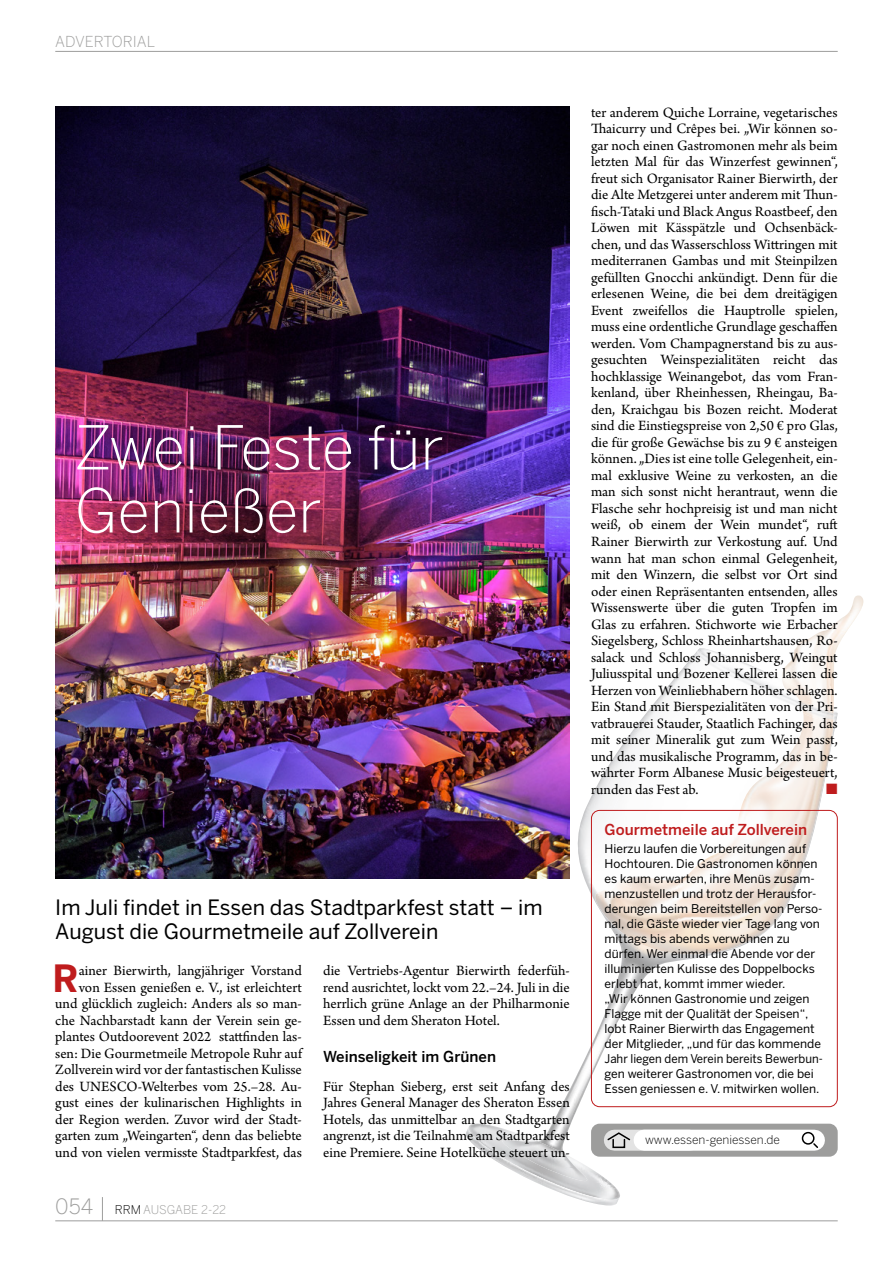
<style>
.page{position:relative;width:893px;height:1263px;background:#fff}
.page>*{position:absolute;margin:0;border:0;box-sizing:border-box;transform-origin:0 0}
.t1{font:300 60px/63px "Benton Sans";color:#fff}
.t2{font:700 37.35px "Benton Sans";color:#bf1c1d}
.t3{font:21px/24px "Benton Sans";color:#000}
.t4{font:15px/16.5px "Arno Pro";color:#000;text-align:justify}
.t5{font:500 15px "Benton Sans";color:#bf1c1d}
.t6{font:500 15px "Benton Sans";color:#000}
.t7{font:300 15px "Benton Sans";color:#9d9d9c}
.t8{font:15px "Zapf Dingbats ITC";color:#bf1c1d}
.t9{font:12px/15px "Benton Sans";color:#000}
.t10{font:300 12px "Benton Sans";color:#000}
.t11{font:300 12px "Benton Sans";color:#9d9d9c}
.s1{font-size:21px}
.s2{color:#000}
</style>
<div class="page">
<hr style="left:55px;top:51px;width:783px;height:1px;background:#9d9d9c">
<hr style="left:55px;top:1220px;width:783px;height:1px;background:#9d9d9c">
<svg style="left:102px;top:1197px;width:1px;height:23px"></svg>
<img style="left:796px;top:595px;width:67px;height:53px">
<img style="left:466px;top:1126px;width:154px;height:79px">
<img style="left:468px;top:1127px;width:151px;height:73px">
<img style="left:537px;top:651px;width:301px;height:503px">
<img style="left:595px;top:713px;width:238px;height:241px">
<img style="left:502px;top:1140px;width:85px;height:41px">
<img style="left:793px;top:714px;width:41px;height:5px">
<img style="left:801px;top:714px;width:32px;height:6px">
<img style="left:699px;top:648px;width:139px;height:66px">
<img style="left:782px;top:680px;width:52px;height:34px">
<img style="left:799px;top:700px;width:34px;height:14px">
<img style="left:726px;top:649px;width:69px;height:52px">
<svg style="left:795px;top:700px;width:6px;height:3px"></svg>
<img style="left:801px;top:703px;width:32px;height:11px">
<img style="left:600px;top:676px;width:126px;height:206px">
<svg style="left:618px;top:877px;width:13px;height:11px"></svg>
<img style="left:697px;top:649px;width:47px;height:31px">
<img style="left:699px;top:649px;width:45px;height:28px">
<img style="left:55px;top:106px;width:515px;height:772px">
<div style="left:591px;top:1124px;width:247px;height:33px;background:#9d9d9c;border-radius:9px"></div>
<svg style="left:614px;top:1130px;width:30px;height:21px"></svg>
<div style="left:644px;top:1130px;width:170px;height:21px;background:#fff"></div>
<div style="left:612px;top:1139px;width:13px;height:9px;border:2px solid #000"></div>
<svg style="left:606px;top:1131px;width:25px;height:10px"></svg>
<div style="left:802px;top:1132px;width:12px;height:13px;border:2px solid #000;border-radius:50%"></div>
<svg style="left:812px;top:1142px;width:7px;height:7px"></svg>
<div style="left:591px;top:810px;width:247px;height:297px;border:1px solid #bf1c1d;border-radius:8px"></div>
<p class="t7" style="left:55px;top:32px;width:101px">ADVERTORIAL</p>
<h1 class="t1" style="left:75px;top:415px;width:371px">Zwei Feste für<br>Genießer</h1>
<h3 class="t3" style="left:55px;top:895px;width:489px">Im Juli findet in Essen das Stadtparkfest statt – im<br>August die Gourmetmeile auf Zollverein</h3>
<h2 class="t2" style="left:52px;top:956px;width:28px">R</h2>
<p class="t4" style="left:55px;top:963px;width:248px;text-align:right">ainer Bierwirth, langjähriger Vorstand von Essen genießen e. V., ist erleichtert und glücklich zugleich: Anders als so man&shy;che Nachbarstadt kann der Verein sein ge&shy;plantes Outdoorevent 2022 stattfinden las&shy;sen: Die Gourmetmeile Metropole Ruhr auf Zollverein wird vor der fantastischen Kulisse des UNESCO-Welterbes vom 25.–28. Au&shy;gust eines der kulinarischen Highlights in der Region werden. Zuvor wird der Stadt&shy;garten zum „Weingarten“, denn das beliebte und von vielen vermisste Stadtparkfest, das</p>
<p class="t4" style="left:323px;top:963px;width:248px">die Vertriebs-Agentur Bierwirth federfüh&shy;rend ausrichtet, lockt vom 22.–24. Juli in die herrlich grüne Anlage an der Philharmonie Essen und dem Sheraton Hotel.</p>
<p class="t6" style="left:323px;top:1048px;width:174px">Weinseligkeit im Grünen</p>
<p class="t4" style="left:323px;top:1078px;width:248px">Für Stephan Sieberg, erst seit Anfang des Jahres General Manager des Sheraton Essen Hotels, das unmittelbar an den Stadtgarten angrenzt, ist die Teilnahme am Stadtparkfest eine Premiere. Seine Hotelküche steuert un-</p>
<p class="t11" style="left:55px;top:1203px;width:172px"><span class="s1">054</span> <span class="s2">RRM</span> AUSGABE 2-22</p>
<p class="t4" style="left:591px;top:105px;width:248px">ter anderem Quiche Lorraine, vegetarisches Thaicurry und Crêpes bei. „Wir können so&shy;gar noch einen Gastromonen mehr als beim letzten Mal für das Winzerfest gewinnen“, freut sich Organisator Rainer Bierwirth, der die Alte Metzgerei unter anderem mit Thun&shy;fisch-Tataki und Black Angus Roastbeef, den Löwen mit Kässpätzle und Ochsenbäck&shy;chen, und das Wasserschloss Wittringen mit mediterranen Gambas und mit Steinpilzen gefüllten Gnocchi ankündigt. Denn für die erlesenen Weine, die bei dem dreitägigen Event zweifellos die Hauptrolle spielen, muss eine ordentliche Grundlage geschaffen werden. Vom Champagnerstand bis zu aus&shy;gesuchten Weinspezialitäten reicht das hochklassige Weinangebot, das vom Fran&shy;kenland, über Rheinhessen, Rheingau, Ba&shy;den, Kraichgau bis Bozen reicht. Moderat sind die Einstiegspreise von 2,50 € pro Glas, die für große Gewächse bis zu 9 € ansteigen können. „Dies ist eine tolle Gelegenheit, ein&shy;mal exklusive Weine zu verkosten, an die man sich sonst nicht herantraut, wenn die Flasche sehr hochpreisig ist und man nicht weiß, ob einem der Wein mundet“, ruft Rainer Bierwirth zur Verkostung auf. Und wann hat man schon einmal Gelegenheit, mit den Winzern, die selbst vor Ort sind oder einen Repräsentanten entsenden, alles Wissenswerte über die guten Tropfen im Glas zu erfahren. Stichworte wie Erbacher Siegelsberg, Schloss Rheinhartshausen, Ro&shy;salack und Schloss Johannisberg, Weingut Juliusspital und Bozener Kellerei lassen die Herzen von Weinliebhabern höher schlagen.<br>Ein Stand mit Bierspezialitäten von der Pri&shy;vatbrauerei Stauder, Staatlich Fachinger, das mit seiner Mineralik gut zum Wein passt, und das musikalische Programm, das in be&shy;währter Form Albanese Music beigesteuert, runden das Fest ab.</p>
<p class="t8" style="left:826px;top:781px;width:13px">■</p>
<p class="t5" style="left:605px;top:821px;width:204px">Gourmetmeile auf Zollverein</p>
<p class="t9" style="left:605px;top:840px;width:219px">Hierzu laufen die Vorbereitungen auf Hochtouren. Die Gastronomen können es kaum erwarten, ihre Menüs zusam&shy;menzustellen und trotz der Herausfor&shy;derungen beim Bereitstellen von Perso&shy;nal, die Gäste wieder vier Tage lang von mittags bis abends verwöhnen zu dürfen. Wer einmal die Abende vor der illuminierten Kulisse des Doppelbocks erlebt hat, kommt immer wieder.<br>„Wir können Gastronomie und zeigen Flagge mit der Qualität der Speisen“, lobt Rainer Bierwirth das Engagement der Mitglieder, „und für das kommende Jahr liegen dem Verein bereits Bewerbun&shy;gen weiterer Gastronomen vor, die bei Essen geniessen e. V. mitwirken wollen.</p>
<p class="t10" style="left:645px;top:1132px;width:136px">www.essen-geniessen.de</p>
</div>
